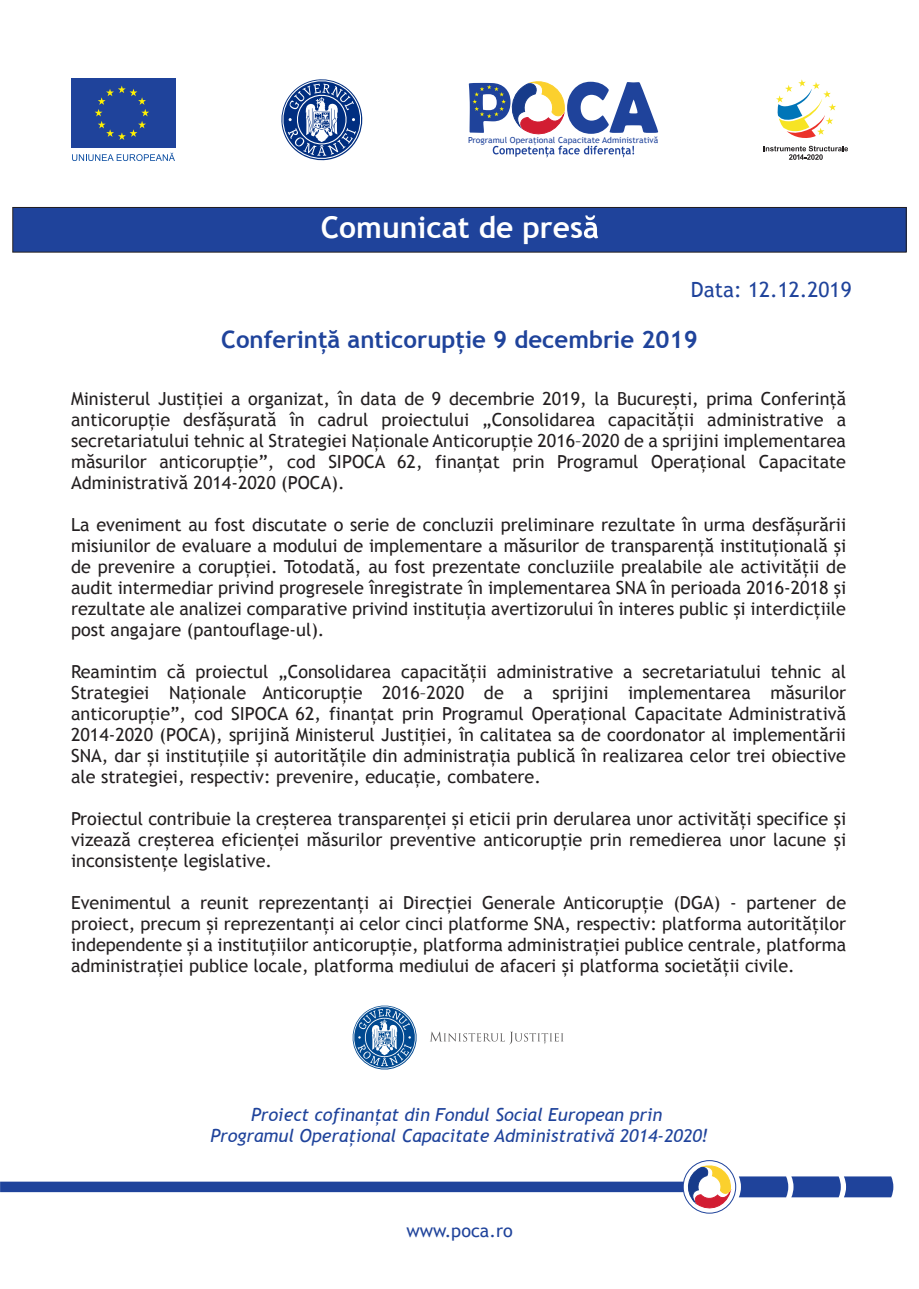
<style>
.page{position:relative;width:919px;height:1289px;background:#fff}
.page>*{position:absolute;margin:0;border:0;box-sizing:border-box;transform-origin:0 0}
.t1{font:700 72.45px "Berlin Sans FB Demi";color:#1f439b}
.t2{font:700 30px "Trebuchet MS";color:#fff}
.t3{font:700 24px "Trebuchet MS";color:#1f439b}
.t4{font:21px "Trebuchet MS";color:#1f439b}
.t5{font:18px/21px "Trebuchet MS";color:#231f20;text-align:justify}
.t6{font:italic 18px/20.9px "Trebuchet MS";color:#1f439b;text-align:center}
.t7{font:18px "Trebuchet MS";color:#1f439b}
.t8{font:8.4px "Trebuchet MS";color:#1f439b;scale:1.04 1}
</style>
<div class="page">
<svg style="left:352px;top:1005px;width:65px;height:65px"></svg>
<svg style="left:430px;top:1031px;width:133px;height:13px"></svg>
<div style="left:13px;top:207px;width:893px;height:45px;background:#1f439b"></div>
<div style="left:12px;top:207px;width:894px;height:45px;border:1px solid #231f20"></div>
<svg style="left:281px;top:79px;width:82px;height:82px"></svg>
<div style="left:71px;top:78px;width:104px;height:69px;background:#1f439b"></div>
<svg style="left:95px;top:86px;width:54px;height:54px"></svg>
<svg style="left:72px;top:153px;width:103px;height:8px"></svg>
<svg style="left:763px;top:146px;width:84px;height:14px"></svg>
<svg style="left:776px;top:79px;width:60px;height:59px"></svg>
<svg style="left:492px;top:146px;width:142px;height:11px"></svg>
<svg style="left:472px;top:81px;width:93px;height:54px"></svg>
<svg style="left:584px;top:215px;width:14px;height:23px"></svg>
<div style="left:682px;top:1160px;width:54px;height:53px;border:1px solid #1f439b;border-radius:50%"></div>
<svg style="left:738px;top:1176px;width:155px;height:21px;background:#3656a5"></svg>
<svg style="left:0;top:1163px;width:731px;height:49px"></svg>
<h1 class="t1" style="left:466px;top:66px;width:194px">P CA</h1>
<p class="t8" style="left:468px;top:135px;width:184px">Programul Operațional Capacitate Administrativă</p>
<h2 class="t2" style="left:321px;top:208px;width:263px">Comunicat de pres</h2>
<p class="t4" style="left:690px;top:277px;width:162px">Data: 12.12.2019</p>
<h3 class="t3" style="left:221px;top:324px;width:478px">Conferință anticorupție 9 decembrie 2019</h3>
<p class="t5" style="left:71px;top:388px;width:776px">Ministerul Justiției a organizat, în data de 9 decembrie 2019, la București, prima Conferință anticorupție desfășurată în cadrul proiectului „Consolidarea capacității administrative a secretariatului tehnic al Strategiei Naționale Anticorupție 2016–2020 de a sprijini implementarea măsurilor anticorupție”, cod SIPOCA 62, finanțat prin Programul Operațional Capacitate Administrativă 2014-2020 (POCA).</p>
<p class="t5" style="left:71px;top:514px;width:776px">La eveniment au fost discutate o serie de concluzii preliminare rezultate în urma desfășurării misiunilor de evaluare a modului de implementare a măsurilor de transparență instituțională și de prevenire a corupției. Totodată, au fost prezentate concluziile prealabile ale activității de audit intermediar privind progresele înregistrate în implementarea SNA în perioada 2016-2018 și rezultate ale analizei comparative privind instituția avertizorului în interes public și interdicțiile post angajare (pantouflage-ul).</p>
<p class="t5" style="left:71px;top:661px;width:776px">Reamintim că proiectul „Consolidarea capacității administrative a secretariatului tehnic al Strategiei Naționale Anticorupție 2016–2020 de a sprijini implementarea măsurilor anticorupție”, cod SIPOCA 62, finanțat prin Programul Operațional Capacitate Administrativă 2014-2020 (POCA), sprijină Ministerul Justiției, în calitatea sa de coordonator al implementării SNA, dar și instituțiile și autoritățile din administrația publică în realizarea celor trei obiective ale strategiei, respectiv: prevenire, educație, combatere.</p>
<p class="t5" style="left:71px;top:808px;width:776px">Proiectul contribuie la creșterea transparenței și eticii prin derularea unor activități specifice și vizează creșterea eficienței măsurilor preventive anticorupție prin remedierea unor lacune și inconsistențe legislative.</p>
<p class="t5" style="left:71px;top:892px;width:776px">Evenimentul a reunit reprezentanți ai Direcției Generale Anticorupție (DGA) - partener de proiect, precum și reprezentanți ai celor cinci platforme SNA, respectiv: platforma autorităților independente și a instituțiilor anticorupție, platforma administrației publice centrale, platforma administrației publice locale, platforma mediului de afaceri și platforma societății civile.</p>
<p class="t6" style="left:210px;top:1104px;width:499px">Proiect cofinanțat din Fondul Social European prin<br>Programul Operațional Capacitate Administrativă 2014-2020!</p>
<p class="t7" style="left:406px;top:1219px;width:108px">www.poca.ro</p>
</div>
